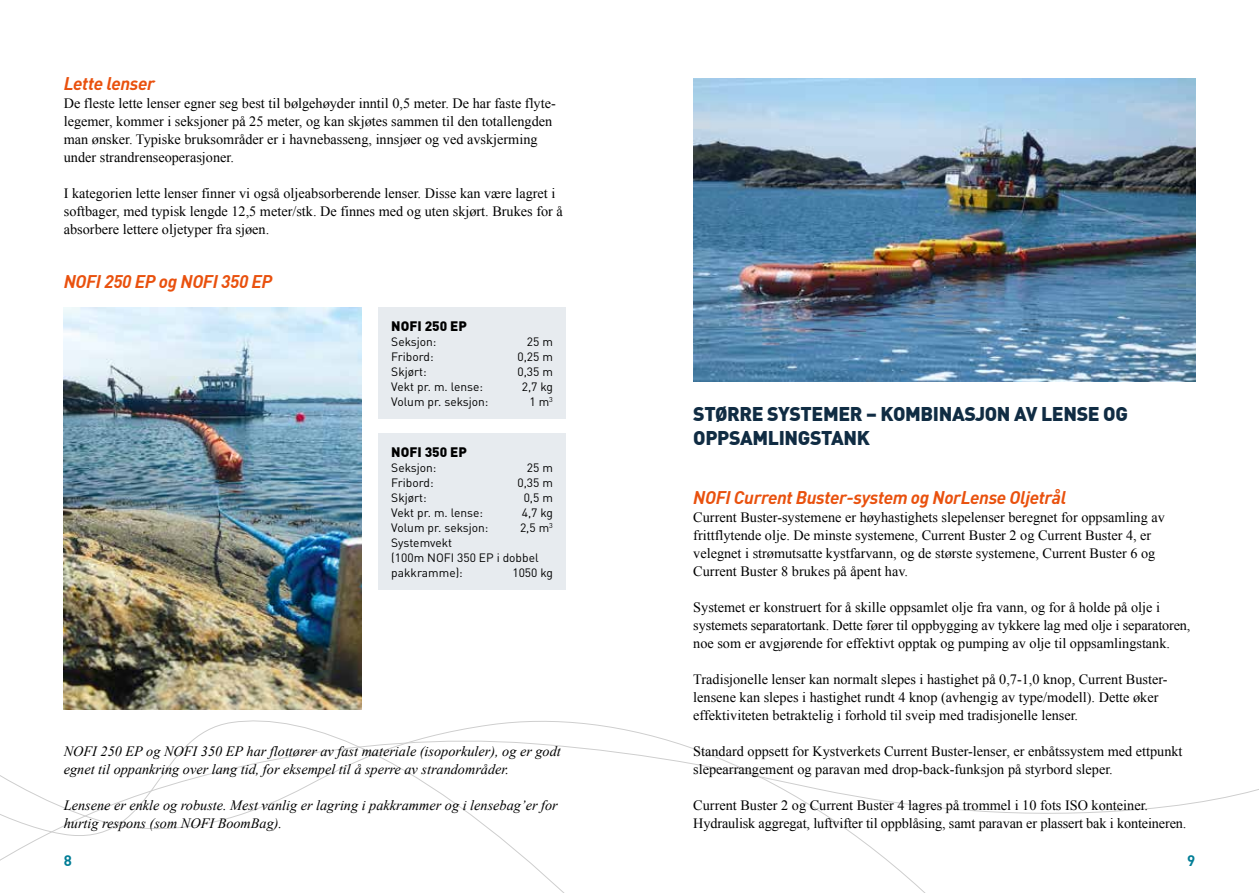
<style>
.page{position:relative;width:1259px;height:893px;background:#fff}
.page>*{position:absolute;margin:0;border:0;box-sizing:border-box;transform-origin:0 0}
.t1{font:900 19.5px/23.4px "DIN";letter-spacing:-.02em;color:#102c43}
.t2{font:italic 700 18px "DIN";letter-spacing:-.02em;color:#e9510e}
.t3{font:700 15px "DIN";color:#007d96}
.t4{font:14.25px/18px "Times New Roman";color:#000}
.t5{font:italic 14.25px/18px "Times New Roman";color:#000}
.t6{font:900 13.5px "DIN";color:#000}
.t7{font:12px/15px "DINOT";color:#000}
</style>
<div class="page">
<svg style="left:0;top:707px;width:938px;height:186px"></svg>
<div style="left:378px;top:307px;width:188px;height:112px;background:#e7ebef"></div>
<div style="left:378px;top:434px;width:188px;height:156px;background:#e7ebef"></div>
<img style="left:64px;top:307px;width:297px;height:402px">
<img style="left:693px;top:79px;width:502px;height:303px">
<p class="t2" style="left:64px;top:72px;width:93px">Lette lenser</p>
<p class="t4" style="left:64px;top:94px;width:493px">De fleste lette lenser egner seg best til bølgehøyder inntil 0,5 meter. De har faste flyte&shy;legemer, kommer i seksjoner på 25 meter, og kan skjøtes sammen til den totallengden man ønsker. Typiske bruksområder er i havnebasseng, innsjøer og ved avskjerming under strandrenseoperasjoner.</p>
<p class="t4" style="left:64px;top:184px;width:500px">I kategorien lette lenser finner vi også oljeabsorberende lenser. Disse kan være lagret i softbager, med typisk lengde 12,5 meter/stk. De finnes med og uten skjørt. Brukes for å absorbere lettere oljetyper fra sjøen.</p>
<p class="t2" style="left:64px;top:270px;width:210px">NOFI 250 EP og NOFI 350 EP</p>
<p class="t6" style="left:391px;top:317px;width:77px">NOFI 250 EP</p>
<p class="t7" style="left:391px;top:333px;width:47px">Seksjon:</p>
<p class="t7" style="left:527px;top:333px;width:28px">25 m</p>
<p class="t7" style="left:391px;top:348px;width:44px">Fribord:</p>
<p class="t7" style="left:517px;top:348px;width:37px">0,25 m</p>
<p class="t7" style="left:391px;top:363px;width:37px">Skjørt:</p>
<p class="t7" style="left:517px;top:363px;width:37px">0,35 m</p>
<p class="t7" style="left:391px;top:378px;width:93px">Vekt pr. m. lense:</p>
<p class="t7" style="left:522px;top:378px;width:33px">2,7 kg</p>
<p class="t7" style="left:391px;top:393px;width:99px">Volum pr. seksjon:</p>
<p class="t7" style="left:529px;top:393px;width:25px">1 m<sup>3</sup></p>
<p class="t6" style="left:391px;top:443px;width:77px">NOFI 350 EP</p>
<p class="t7" style="left:391px;top:460px;width:47px">Seksjon:</p>
<p class="t7" style="left:527px;top:460px;width:28px">25 m</p>
<p class="t7" style="left:391px;top:475px;width:44px">Fribord:</p>
<p class="t7" style="left:517px;top:475px;width:37px">0,35 m</p>
<p class="t7" style="left:391px;top:490px;width:37px">Skjørt:</p>
<p class="t7" style="left:524px;top:490px;width:31px">0,5 m</p>
<p class="t7" style="left:391px;top:505px;width:93px">Vekt pr. m. lense:</p>
<p class="t7" style="left:522px;top:505px;width:33px">4,7 kg</p>
<p class="t7" style="left:391px;top:520px;width:99px">Volum pr. seksjon:</p>
<p class="t7" style="left:520px;top:520px;width:34px">2,5 m<sup>3</sup></p>
<p class="t7" style="left:391px;top:535px;width:149px">Systemvekt<br>(100m NOFI 350 EP i dobbel pakkramme):</p>
<p class="t7" style="left:512px;top:565px;width:42px">1050 kg</p>
<p class="t5" style="left:64px;top:742px;width:498px">NOFI 250 EP og NOFI 350 EP har flottører av fast materiale (isoporkuler), og er godt egnet til oppankring over lang tid, for eksempel til å sperre av strandområder.</p>
<p class="t5" style="left:64px;top:796px;width:495px">Lensene er enkle og robuste. Mest vanlig er lagring i pakkrammer og i lensebag’er for hurtig respons (som NOFI BoomBag).</p>
<h1 class="t1" style="left:693px;top:402px;width:436px">STØRRE SYSTEMER – KOMBINASJON AV LENSE OG<br>OPPSAMLINGSTANK</h1>
<p class="t2" style="left:693px;top:486px;width:374px">NOFI Current Buster-system og NorLense Oljetrål</p>
<p class="t4" style="left:693px;top:508px;width:473px">Current Buster-systemene er høyhastighets slepelenser beregnet for oppsamling av frittflytende olje. De minste systemene, Current Buster 2 og Current Buster 4, er velegnet i strømutsatte kystfarvann, og de største systemene, Current Buster 6 og Current Buster 8 brukes på åpent hav.</p>
<p class="t4" style="left:693px;top:598px;width:499px">Systemet er konstruert for å skille oppsamlet olje fra vann, og for å holde på olje i systemets separatortank. Dette fører til oppbygging av tykkere lag med olje i separatoren, noe som er avgjørende for effektivt opptak og pumping av olje til oppsamlingstank.</p>
<p class="t4" style="left:693px;top:670px;width:476px">Tradisjonelle lenser kan normalt slepes i hastighet på 0,7-1,0 knop, Current Buster&shy;lensene kan slepes i hastighet rundt 4 knop (avhengig av type/modell). Dette øker effektiviteten betraktelig i forhold til sveip med tradisjonelle lenser.</p>
<p class="t4" style="left:693px;top:742px;width:491px">Standard oppsett for Kystverkets Current Buster-lenser, er enbåtssystem med ettpunkt slepearrangement og paravan med drop-back-funksjon på styrbord sleper.</p>
<p class="t4" style="left:693px;top:796px;width:494px">Current Buster 2 og Current Buster 4 lagres på trommel i 10 fots ISO konteiner.<br>Hydraulisk aggregat, luftvifter til oppblåsing, samt paravan er plassert bak i konteineren.</p>
<p class="t3" style="left:64px;top:851px;width:10px">8</p>
<p class="t3" style="left:1187px;top:851px;width:10px">9</p>
</div>
